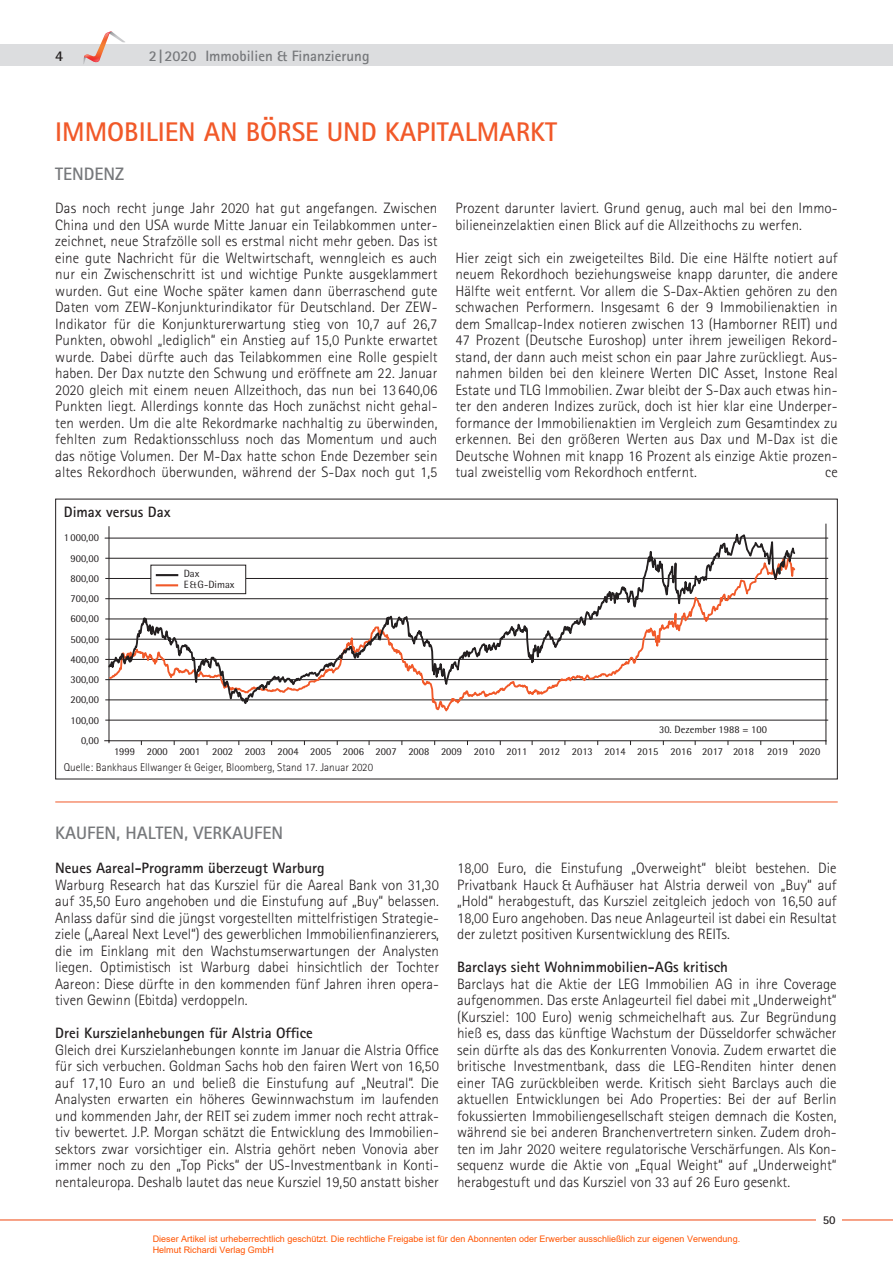
<style>
.page{position:relative;width:893px;height:1263px;background:#fff}
.page>*{position:absolute;margin:0;border:0;box-sizing:border-box;transform-origin:0 0}
.t1{font:700 27px "Rotis Sans Serif";color:#f15929}
.t2{font:700 18px "Rotis Sans Serif";color:#76787b}
.t3{font:300 15px/16.5px "Rotis Sans Serif";letter-spacing:.005em;color:#231f20;text-align:justify}
.t4{font:700 15px "Rotis Sans Serif";color:#231f20}
.t5{font:700 15px "Rotis Sans Serif";color:#76787b}
.t6{font:700 12px "Rotis Sans Serif";color:#231f20}
.t7{font:300 11.25px "Rotis Sans Serif";color:#231f20}
.t8{font:10.5px/11.4px "Rotis Semi Sans";color:#231f20}
.t9{font:9px/10.8px "Arial";color:#ff5400}
</style>
<div class="page">
<div style="left:0;top:45px;width:893px;height:21px;background:#dcdddf"></div>
<svg style="left:83px;top:31px;width:43px;height:33px"></svg>
<hr style="left:0;top:1219px;width:893px;height:1px;background:#f15929">
<div style="left:816px;top:1214px;width:26px;height:13px;background:#fff"></div>
<hr style="left:55px;top:801px;width:783px;height:1px;background:#f15929">
<hr style="left:105px;top:558px;width:723px;height:1px;background:#231f20">
<hr style="left:105px;top:720px;width:723px;height:1px;background:#231f20">
<hr style="left:105px;top:699px;width:723px;height:1px;background:#231f20">
<hr style="left:105px;top:679px;width:723px;height:1px;background:#231f20">
<hr style="left:105px;top:659px;width:723px;height:1px;background:#231f20">
<hr style="left:105px;top:639px;width:723px;height:1px;background:#231f20">
<hr style="left:105px;top:618px;width:723px;height:1px;background:#231f20">
<hr style="left:105px;top:598px;width:723px;height:1px;background:#231f20">
<hr style="left:105px;top:578px;width:723px;height:1px;background:#231f20">
<hr style="left:105px;top:538px;width:723px;height:1px;background:#231f20">
<hr style="left:825px;top:524px;width:1px;height:217px;background:#231f20">
<hr style="left:109px;top:740px;width:717px;height:1px;background:#231f20">
<hr style="left:109px;top:527px;width:1px;height:214px;background:#231f20">
<svg style="left:107px;top:498px;width:690px;height:219px"></svg>
<p class="t4" style="left:55px;top:46px;width:10px">4</p>
<p class="t5" style="left:149px;top:46px;width:222px">2|2020 Immobilien &amp; Finanzierung</p>
<h1 class="t1" style="left:55px;top:115px;width:503px">IMMOBILIEN AN BÖRSE UND KAPITALMARKT</h1>
<p class="t2" style="left:55px;top:163px;width:70px">TENDENZ</p>
<p class="t3" style="left:55px;top:200px;width:384px">Das noch recht junge Jahr 2020 hat gut angefangen. Zwischen China und den USA wurde Mitte Januar ein Teilabkommen unter&shy;zeichnet, neue Strafzölle soll es erstmal nicht mehr geben. Das ist eine gute Nachricht für die Weltwirtschaft, wenngleich es auch nur ein Zwischenschritt ist und wichtige Punkte ausgeklammert wurden. Gut eine Woche später kamen dann überraschend gute Daten vom ZEW-Konjunkturindikator für Deutschland. Der ZEW-Indikator für die Konjunkturerwartung stieg von 10,7 auf 26,7<br>Punkten, obwohl „lediglich“ ein Anstieg auf 15,0 Punkte erwartet wurde. Dabei dürfte auch das Teilabkommen eine Rolle gespielt haben. Der Dax nutzte den Schwung und eröffnete am 22. Januar 2020 gleich mit einem neuen Allzeithoch, das nun bei 13 640,06<br>Punkten liegt. Allerdings konnte das Hoch zunächst nicht gehal&shy;ten werden. Um die alte Rekordmarke nachhaltig zu überwinden, fehlten zum Redaktionsschluss noch das Momentum und auch das nötige Volumen. Der M-Dax hatte schon Ende Dezember sein altes Rekordhoch überwunden, während der S-Dax noch gut 1,5</p>
<p class="t3" style="left:455px;top:200px;width:384px">Prozent darunter laviert. Grund genug, auch mal bei den Immo&shy;bilieneinzelaktien einen Blick auf die Allzeithochs zu werfen.</p>
<p class="t3" style="left:455px;top:249px;width:384px">Hier zeigt sich ein zweigeteiltes Bild. Die eine Hälfte notiert auf neuem Rekordhoch beziehungsweise knapp darunter, die andere Hälfte weit entfernt. Vor allem die S-Dax-Aktien gehören zu den schwachen Performern. Insgesamt 6 der 9 Immobilienaktien in dem Smallcap-Index notieren zwischen 13 (Hamborner REIT) und 47 Prozent (Deutsche Euroshop) unter ihrem jeweiligen Rekord&shy;stand, der dann auch meist schon ein paar Jahre zurückliegt. Aus&shy;nahmen bilden bei den kleinere Werten DIC Asset, Instone Real Estate und TLG Immobilien. Zwar bleibt der S-Dax auch etwas hin&shy;ter den anderen Indizes zurück, doch ist hier klar eine Underper&shy;formance der Immobilienaktien im Vergleich zum Gesamtindex zu erkennen. Bei den größeren Werten aus Dax und M-Dax ist die Deutsche Wohnen mit knapp 16 Prozent als einzige Aktie prozen&shy;tual zweistellig vom Rekordhoch entfernt.</p>
<p class="t3" style="left:825px;top:464px;width:14px">ce</p>
<p class="t4" style="left:64px;top:502px;width:108px">Dimax versus Dax</p>
<p class="t8" style="left:64px;top:532px;width:36px">1000,00</p>
<p class="t8" style="left:70px;top:552px;width:30px">900,00</p>
<p class="t8" style="left:70px;top:572px;width:30px">800,00</p>
<p class="t8" style="left:70px;top:593px;width:30px">700,00</p>
<p class="t8" style="left:70px;top:613px;width:30px">600,00</p>
<p class="t8" style="left:70px;top:633px;width:30px">500,00</p>
<p class="t8" style="left:70px;top:654px;width:30px">400,00</p>
<p class="t8" style="left:70px;top:674px;width:30px">300,00</p>
<p class="t8" style="left:70px;top:694px;width:30px">200,00</p>
<p class="t8" style="left:70px;top:714px;width:30px">100,00</p>
<p class="t8" style="left:81px;top:735px;width:19px">0,00</p>
<p class="t8" style="left:184px;top:568px;width:52px">Dax<br>E &amp; G-Dimax</p>
<p class="t8" style="left:659px;top:723px;width:109px">30. Dezember 1988 = 100</p>
<p class="t8" style="left:114px;top:746px;width:708px">1999 2000 2001 2002 2003 2004 2005 2006 2007 2008 2009 2010 2011 2012 2013 2014 2015 2016 2017 2018 2019 2020</p>
<p class="t7" style="left:64px;top:761px;width:311px">Quelle: Bankhaus Ellwanger &amp; Geiger, Bloomberg, Stand 17. Januar 2020</p>
<p class="t2" style="left:55px;top:822px;width:229px">KAUFEN, HALTEN, VERKAUFEN</p>
<p class="t4" style="left:55px;top:858px;width:271px">Neues Aareal-Programm überzeugt Warburg</p>
<p class="t3" style="left:55px;top:876px;width:385px">Warburg Research hat das Kursziel für die Aareal Bank von 31,30 auf 35,50 Euro angehoben und die Einstufung auf „Buy“ belassen.<br>Anlass dafür sind die jüngst vorgestellten mittelfristigen Strategie&shy;ziele („Aareal Next Level“) des gewerblichen Immobilienfinanzierers, die im Einklang mit den Wachstumserwartungen der Analysten liegen. Optimistisch ist Warburg dabei hinsichtlich der Tochter Aareon: Diese dürfte in den kommenden fünf Jahren ihren opera&shy;tiven Gewinn (Ebitda) verdoppeln.</p>
<p class="t4" style="left:55px;top:1023px;width:259px">Drei Kurszielanhebungen für Alstria Office</p>
<p class="t3" style="left:55px;top:1041px;width:385px">Gleich drei Kurszielanhebungen konnte im Januar die Alstria Office für sich verbuchen. Goldman Sachs hob den fairen Wert von 16,50 auf 17,10 Euro an und beließ die Einstufung auf „Neutral“. Die Analysten erwarten ein höheres Gewinnwachstum im laufenden und kommenden Jahr, der REIT sei zudem immer noch recht attrak&shy;tiv bewertet. J.P. Morgan schätzt die Entwicklung des Immobilien&shy;sektors zwar vorsichtiger ein. Alstria gehört neben Vonovia aber immer noch zu den „Top Picks“ der US-Investmentbank in Konti&shy;nentaleuropa. Deshalb lautet das neue Kursziel 19,50 anstatt bisher</p>
<p class="t3" style="left:457px;top:860px;width:381px">18,00 Euro, die Einstufung „Overweight“ bleibt bestehen. Die Privatbank Hauck &amp; Aufhäuser hat Alstria derweil von „Buy“ auf „Hold“ herabgestuft, das Kursziel zeitgleich jedoch von 16,50 auf 18,00 Euro angehoben. Das neue Anlageurteil ist dabei ein Resultat der zuletzt positiven Kursentwicklung des REITs.</p>
<p class="t4" style="left:457px;top:957px;width:272px">Barclays sieht Wohnimmobilien-AGs kritisch</p>
<p class="t3" style="left:457px;top:975px;width:381px">Barclays hat die Aktie der LEG Immobilien AG in ihre Coverage aufgenommen. Das erste Anlageurteil fiel dabei mit „Underweight“ (Kursziel: 100 Euro) wenig schmeichelhaft aus. Zur Begründung hieß es, dass das künftige Wachstum der Düsseldorfer schwächer sein dürfte als das des Konkurrenten Vonovia. Zudem erwartet die britische Investmentbank, dass die LEG-Renditen hinter denen einer TAG zurückbleiben werde. Kritisch sieht Barclays auch die aktuellen Entwicklungen bei Ado Properties: Bei der auf Berlin fokussierten Immobiliengesellschaft steigen demnach die Kosten, während sie bei anderen Branchenvertretern sinken. Zudem droh&shy;ten im Jahr 2020 weitere regulatorische Verschärfungen. Als Kon&shy;sequenz wurde die Aktie von „Equal Weight“ auf „Underweight“ herabgestuft und das Kursziel von 33 auf 26 Euro gesenkt.</p>
<p class="t6" style="left:823px;top:1212px;width:14px">50</p>
<p class="t9" style="left:153px;top:1233px;width:589px">Dieser Artikel ist urheberrechtlich geschützt. Die rechtliche Freigabe ist für den Abonnenten oder Erwerber ausschließlich zur eigenen Verwendung.<br>Helmut Richardi Verlag GmbH</p>
</div>
